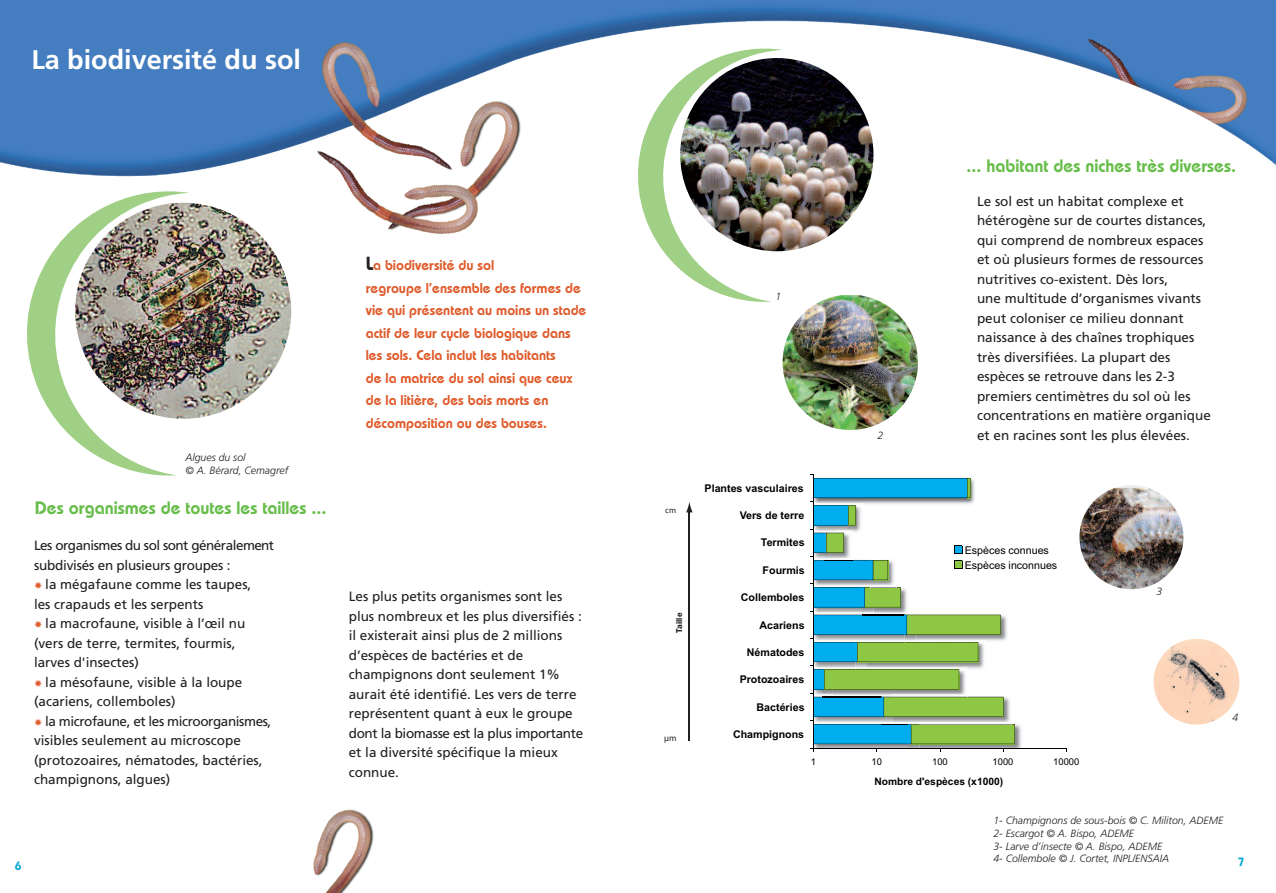
<style>
.page{position:relative;width:1276px;height:893px;background:#fff}
.page>*{position:absolute;margin:0;border:0;box-sizing:border-box;transform-origin:0 0}
.t1{font:700 27px "Frutiger";color:#fff}
.t2{font:600 18px "Bauhaus";color:#67bd4a}
.t3{font:600 14.25px/22.5px "Bauhaus";color:#df5c2c}
.t4{font:13.5px/19.5px "Frutiger";color:#231f20}
.t5{font:600 12px "Bauhaus";color:#00a7d6}
.t6{font:700 10.65px "Arial";color:#000}
.t7{font:10.65px/14.7px "Arial";color:#000}
.t8{font:italic 300 10.5px/12.6px "Frutiger";color:#231f20}
.t9{font:700 10.2px "Arial";color:#000}
.t10{font:9.45px "Arial";color:#000}
.t11{font:9px "Myriad";color:#231f20}
.t12{font:600 8.55px "Franklin Gothic";color:#231f20}
.t13{font:8.55px "Myriad";color:#231f20}
.s1{color:#df5c2c}
.s2{font-size:18.9px;color:#231f20}
</style>
<div class="page">
<img style="left:0;top:0;width:1276px;height:893px">
<svg style="left:638px;top:49px;width:144px;height:253px"></svg>
<img style="left:680px;top:58px;width:193px;height:193px;border-radius:50%">
<svg style="left:27px;top:191px;width:162px;height:285px"></svg>
<img style="left:75px;top:203px;width:216px;height:216px;border-radius:50%">
<img style="left:782px;top:296px;width:136px;height:134px;border-radius:50%">
<svg style="left:646px;top:462px;width:439px;height:342px"></svg>
<img style="left:1015px;top:722px;width:8px;height:26px">
<hr style="left:813px;top:748px;width:254px;height:1px;background:#000">
<div style="left:947px;top:542px;width:117px;height:30px;background:#fff"></div>
<svg style="left:810px;top:474px;width:205px;height:277px"></svg>
<hr style="left:689px;top:510px;width:1px;height:231px;background:#231f20">
<svg style="left:686px;top:502px;width:6px;height:10px"></svg>
<img style="left:1079px;top:488px;width:104px;height:101px">
<img style="left:1153px;top:639px;width:86px;height:86px;border-radius:50%">
<h1 class="t1" style="left:31px;top:49px;width:271px">La biodiversité du sol</h1>
<p class="t8" style="left:185px;top:452px;width:104px">Algues du sol<br>© A. Bérard, Cemagref</p>
<h2 class="t2" style="left:35px;top:502px;width:293px">Des organismes de toutes les tailles ...</h2>
<p class="t4" style="left:34px;top:537px;width:241px">Les organismes du sol sont généralement subdivisés en plusieurs groupes :<br><span class="s1">✹</span> la mégafaune comme les taupes,<br>les crapauds et les serpents<br><span class="s1">✹</span> la macrofaune, visible à l’œil nu (vers de terre, termites, fourmis, larves d'insectes)<br><span class="s1">✹</span> la mésofaune, visible à la loupe (acariens, collemboles)<br><span class="s1">✹</span> la microfaune, et les microorganismes, visibles seulement au microscope (protozoaires, nématodes, bactéries, champignons, algues)</p>
<p class="t3" style="left:366px;top:255px;width:222px"><span class="s2">L</span>a biodiversité du sol<br>regroupe l’ensemble des formes de vie qui présentent au moins un stade actif de leur cycle biologique dans les sols. Cela inclut les habitants<br>de la matrice du sol ainsi que ceux de la litière, des bois morts en décomposition ou des bouses.</p>
<p class="t4" style="left:349px;top:588px;width:236px">Les plus petits organismes sont les plus nombreux et les plus diversifiés : il existerait ainsi plus de 2 millions d’espèces de bactéries et de champignons dont seulement 1% aurait été identifié. Les vers de terre représentent quant à eux le groupe dont la biomasse est la plus importante et la diversité spécifique la mieux connue.</p>
<p class="t5" style="left:15px;top:861px;width:8px">6</p>
<p class="t13" style="left:665px;top:507px;width:12px">cm</p>
<p class="t12" style="left:674px;top:633px;width:21px;rotate:-90deg">Taille</p>
<p class="t11" style="left:664px;top:734px;width:14px">µm</p>
<p class="t8" style="left:775px;top:291px;width:7px">1</p>
<p class="t6" style="left:704px;top:482px;width:101px">Plantes vasculaires</p>
<p class="t6" style="left:739px;top:509px;width:66px">Vers de terre</p>
<p class="t6" style="left:761px;top:537px;width:45px">Termites</p>
<p class="t6" style="left:762px;top:564px;width:44px">Fourmis</p>
<p class="t6" style="left:741px;top:591px;width:65px">Collemboles</p>
<p class="t6" style="left:759px;top:619px;width:47px">Acariens</p>
<p class="t6" style="left:747px;top:646px;width:59px">Nématodes</p>
<p class="t6" style="left:739px;top:673px;width:66px">Protozoaires</p>
<p class="t6" style="left:756px;top:701px;width:50px">Bactéries</p>
<p class="t6" style="left:733px;top:728px;width:73px">Champignons</p>
<p class="t8" style="left:877px;top:430px;width:7px">2</p>
<h2 class="t2" style="left:966px;top:159px;width:271px">... habitant des niches très diverses.</h2>
<p class="t4" style="left:977px;top:192px;width:235px">Le sol est un habitat complexe et hétérogène sur de courtes distances, qui comprend de nombreux espaces et où plusieurs formes de ressources nutritives co-existent. Dès lors,<br>une multitude d’organismes vivants peut coloniser ce milieu donnant naissance à des chaînes trophiques très diversifiées. La plupart des espèces se retrouve dans les 2-3 premiers centimètres du sol où les concentrations en matière organique et en racines sont les plus élevées.</p>
<p class="t7" style="left:964px;top:543px;width:94px">Espèces connues<br>Espèces inconnues</p>
<p class="t8" style="left:1156px;top:586px;width:7px">3</p>
<p class="t8" style="left:1232px;top:712px;width:7px">4</p>
<p class="t10" style="left:811px;top:756px;width:7px">1</p>
<p class="t10" style="left:871px;top:756px;width:12px">10</p>
<p class="t10" style="left:932px;top:756px;width:17px">100</p>
<p class="t10" style="left:992px;top:756px;width:22px">1000</p>
<p class="t10" style="left:1053px;top:756px;width:28px">10000</p>
<p class="t9" style="left:874px;top:776px;width:130px">Nombre d'espèces (x1000)</p>
<p class="t8" style="left:993px;top:815px;width:231px">1- Champignons de sous-bois © C. Militon, ADEME 2- Escargot © A. Bispo, ADEME<br>3- Larve d’insecte © A. Bispo, ADEME<br>4- Collembole © J. Cortet, INPL/ENSAIA</p>
<p class="t5" style="left:1237px;top:857px;width:8px">7</p>
</div>
